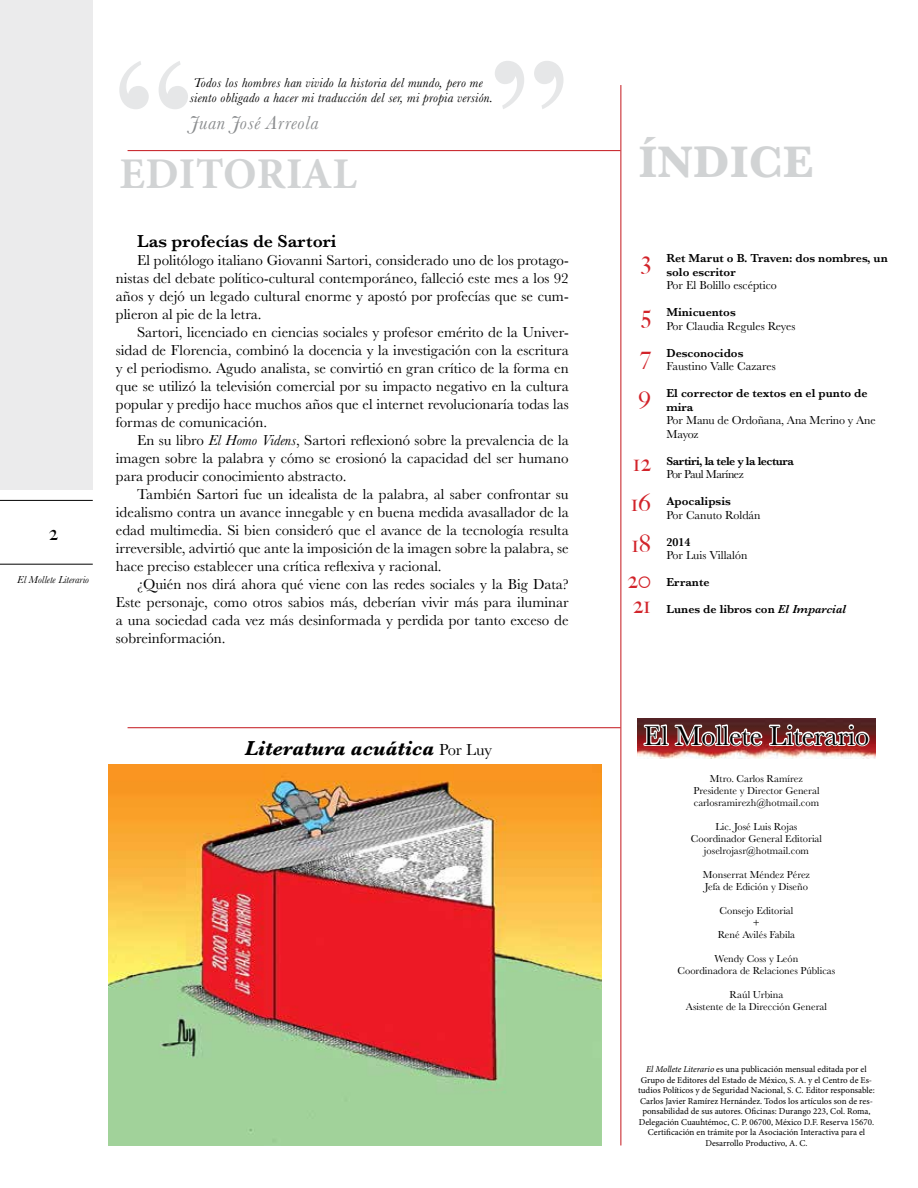
<style>
.page{position:relative;width:918px;height:1188px;background:#fff}
.page>*{position:absolute;margin:0;border:0;box-sizing:border-box;transform-origin:0 0}
.t1{font:700 45.75px "Baskerville";color:#d1d3d4}
.t2{font:700 43.8px "Minion Pro";letter-spacing:.005em;color:#d1d3d4}
.t3{font:28.35px "Baskerville";color:#000}
.t4{font:500 24px/40.5px "Big Caslon";color:#d2232a;text-align:justify}
.t5{font:italic 700 21px "Baskerville";color:#000}
.t6{font:500 21px "Big Caslon";color:#000}
.t7{font:italic 19.5px "Baskerville";letter-spacing:.03em;color:#8a8c8e}
.t8{font:600 18px "Baskerville";color:#000}
.t9{font:15px/18px "Baskerville";color:#000;text-align:justify}
.t10{font:italic 13.5px/15px "Baskerville";letter-spacing:.02em;color:#000}
.t11{font:600 12px/13.5px "Baskerville";color:#000}
.t12{font:12px/13.5px "Baskerville";color:#000}
.t13{font:600 12px "Baskerville";letter-spacing:-.04em;color:#000}
.t14{font:12px "Baskerville";letter-spacing:-.04em;color:#000}
.t15{font:10.5px/12px "Baskerville";color:#000;text-align:center}
.t16{font:italic 10.5px "Baskerville";color:#000}
.t17{font:9px/10.5px "Minion Pro";color:#000;text-align:center}
.s1{font-style:italic}
.s2{font-weight:400;font-style:normal;font-size:16.5px}
</style>
<div class="page">
<div style="left:0;top:0;width:93px;height:490px;background:#ebebec"></div>
<hr style="left:0;top:564px;width:93px;height:1px;background:#000">
<hr style="left:0;top:500px;width:93px;height:1px;background:#000">
<svg style="left:119px;top:61px;width:69px;height:48px"></svg>
<svg style="left:495px;top:61px;width:69px;height:48px"></svg>
<img style="left:638px;top:718px;width:237px;height:40px">
<svg style="left:642px;top:718px;width:229px;height:31px"></svg>
<hr style="left:621px;top:85px;width:1px;height:1060px;background:#c4161c">
<hr style="left:128px;top:727px;width:493px;height:1px;background:#c4161c">
<hr style="left:128px;top:150px;width:493px;height:1px;background:#c4161c">
<img style="left:109px;top:765px;width:493px;height:380px">
<h3 class="t6" style="left:49px;top:515px;width:11px">2</h3>
<p class="t16" style="left:17px;top:573px;width:73px">El Mollete Literario</p>
<p class="t10" style="left:190px;top:75px;width:305px">Todos los hombres han vivido la historia del mundo, pero me siento obligado a hacer mi traducción del ser, mi propia versión.</p>
<h3 class="t7" style="left:190px;top:110px;width:130px">Juan José Arreola</h3>
<h2 class="t2" style="left:120px;top:143px;width:239px">EDITORIAL</h2>
<p class="t8" style="left:137px;top:229px;width:201px">Las profecías de Sartori</p>
<p class="t9" style="left:116px;top:251px;width:454px;text-indent:21px">El politólogo italiano Giovanni Sartori, considerado uno de los protago&shy;nistas del debate político-cultural contemporáneo, falleció este mes a los 92 años y dejó un legado cultural enorme y apostó por profecías que se cum&shy;plieron al pie de la letra.</p>
<p class="t9" style="left:116px;top:323px;width:454px;text-indent:21px">Sartori, licenciado en ciencias sociales y profesor emérito de la Univer&shy;sidad de Florencia, combinó la docencia y la investigación con la escritura y el periodismo. Agudo analista, se convirtió en gran crítico de la forma en que se utilizó la televisión comercial por su impacto negativo en la cultura popular y predijo hace muchos años que el internet revolucionaría todas las formas de comunicación.</p>
<p class="t9" style="left:116px;top:431px;width:454px;text-indent:21px">En su libro <span class="s1">El Homo Videns</span>, Sartori reflexionó sobre la prevalencia de la imagen sobre la palabra y cómo se erosionó la capacidad del ser humano para producir conocimiento abstracto.</p>
<p class="t9" style="left:116px;top:485px;width:454px;text-indent:21px">También Sartori fue un idealista de la palabra, al saber confrontar su idealismo contra un avance innegable y en buena medida avasallador de la edad multimedia. Si bien consideró que el avance de la tecnología resulta irreversible, advirtió que ante la imposición de la imagen sobre la palabra, se hace preciso establecer una crítica reflexiva y racional.</p>
<p class="t9" style="left:116px;top:575px;width:454px;text-indent:21px">¿Quién nos dirá ahora qué viene con las redes sociales y la Big Data?<br>Este personaje, como otros sabios más, deberían vivir más para iluminar a una sociedad cada vez más desinformada y perdida por tanto exceso de sobreinformación.</p>
<h3 class="t5" style="left:245px;top:734px;width:249px">Literatura acuática <span class="s2">Por Luy</span></h3>
<h1 class="t1" style="left:639px;top:130px;width:176px">ÍNDICE</h1>
<h3 class="t4" style="left:641px;top:239px;width:11px">3</h3>
<h3 class="t4" style="left:639px;top:293px;width:14px">5<br>7<br>9</h3>
<h3 class="t4" style="left:631px;top:441px;width:21px">12<br>16<br>18</h3>
<h3 class="t4" style="left:628px;top:565px;width:25px;line-height:25.5px">20<br>21</h3>
<p class="t11" style="left:666px;top:251px;width:223px">Ret Marut o B. Traven: dos nombres, un solo escritor</p>
<p class="t12" style="left:666px;top:279px;width:112px">Por El Bolillo escéptico</p>
<p class="t11" style="left:666px;top:305px;width:71px">Minicuentos</p>
<p class="t12" style="left:666px;top:319px;width:130px">Por Claudia Regules Reyes</p>
<p class="t11" style="left:666px;top:346px;width:79px">Desconocidos</p>
<p class="t12" style="left:666px;top:360px;width:111px">Faustino Valle Cazares</p>
<p class="t11" style="left:666px;top:386px;width:203px">El corrector de textos en el punto de mira</p>
<p class="t12" style="left:666px;top:414px;width:211px">Por Manu de Ordoñana, Ana Merino y Ane<br>Mayoz</p>
<p class="t13" style="left:666px;top:452px;width:129px">Sartiri, la tele y la lectura</p>
<p class="t14" style="left:666px;top:467px;width:79px">Por Paul Marínez</p>
<p class="t11" style="left:666px;top:494px;width:66px">Apocalipsis</p>
<p class="t12" style="left:666px;top:508px;width:96px">Por Canuto Roldán</p>
<p class="t11" style="left:666px;top:535px;width:25px">2014</p>
<p class="t12" style="left:666px;top:549px;width:83px">Por Luis Villalón</p>
<p class="t11" style="left:666px;top:575px;width:45px">Errante</p>
<p class="t11" style="left:666px;top:602px;width:181px">Lunes de libros con <span class="s1">El Imparcial</span></p>
<h3 class="t3" style="left:644px;top:717px;width:227px">El Mollete Literario</h3>
<p class="t15" style="left:693px;top:772px;width:128px">Mtro. Carlos Ramírez<br>Presidente y Director General carlosramirezh@hotmail.com</p>
<p class="t15" style="left:691px;top:820px;width:133px">Lic. José Luis Rojas<br>Coordinador General Editorial joselrojasr@hotmail.com</p>
<p class="t15" style="left:703px;top:868px;width:109px;text-align:left">Monserrat Méndez Pérez<br>Jefa de Edición y Diseño</p>
<p class="t15" style="left:718px;top:904px;width:79px">Consejo Editorial +<br>René Avilés Fabila</p>
<p class="t15" style="left:678px;top:952px;width:159px">Wendy Coss y León<br>Coordinadora de Relaciones Públicas</p>
<p class="t15" style="left:686px;top:988px;width:143px">Raúl Urbina<br>Asistente de la Dirección General</p>
<p class="t17" style="left:638px;top:1064px;width:238px"><span class="s1">El Mollete Literario</span> es una publicación mensual editada por el Grupo de Editores del Estado de México, S. A. y el Centro de Es&shy;tudios Políticos y de Seguridad Nacional, S. C. Editor responsable:<br>Carlos Javier Ramírez Hernández. Todos los artículos son de res&shy;ponsabilidad de sus autores. Oficinas: Durango 223, Col. Roma, Delegación Cuauhtémoc, C. P. 06700, México D.F. Reserva 15670.<br>Certificación en trámite por la Asociación Interactiva para el Desarrollo Productivo, A. C.</p>
</div>
